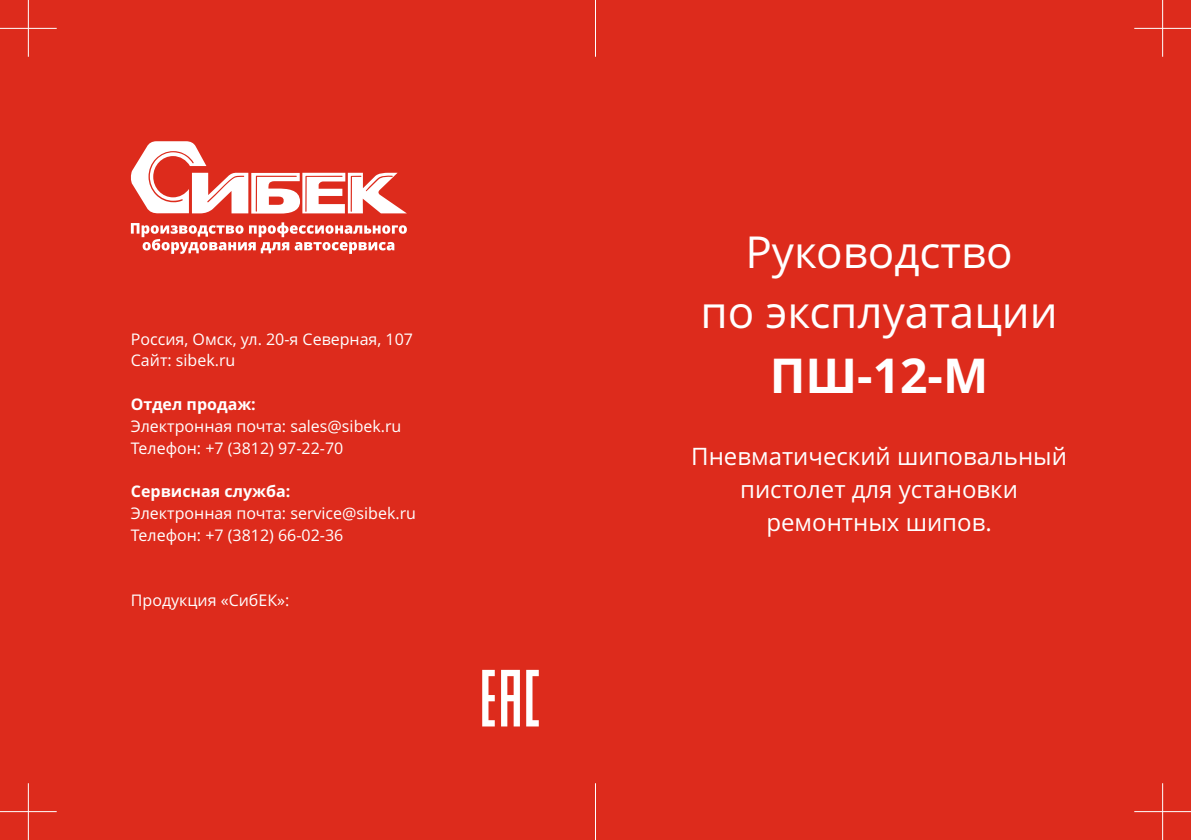
<style>
.page{position:relative;width:1191px;height:840px;background:#fff}
.page>*{position:absolute;margin:0;border:0;box-sizing:border-box;transform-origin:0 0}
.t1{font:700 48px "Open Sans";color:#fff}
.t2{font:44px/60px "Open Sans";color:#fff;text-align:center}
.t3{font:24px/32.6px "Open Sans";color:#fff;text-align:center}
.t4{font:16px/21.8px "Open Sans";color:#fff}
.t5{font:700 16px "Open Sans";color:#fff}
</style>
<div class="page">
<div style="left:595px;top:0;width:596px;height:839px;background:#dd2b1c"></div>
<div style="left:0;top:0;width:624px;height:839px;background:#dd2b1c"></div>
<hr style="left:1162px;top:782px;width:1px;height:57px;background:#fff">
<hr style="left:1134px;top:810px;width:57px;height:1px;background:#fff">
<hr style="left:28px;top:782px;width:1px;height:57px;background:#fff">
<hr style="left:0;top:810px;width:57px;height:1px;background:#fff">
<hr style="left:595px;top:782px;width:1px;height:57px;background:#fff">
<svg style="left:482px;top:669px;width:57px;height:57px"></svg>
<hr style="left:28px;top:0;width:1px;height:57px;background:#fff">
<hr style="left:0;top:28px;width:57px;height:1px;background:#fff">
<hr style="left:595px;top:0;width:1px;height:57px;background:#fff">
<hr style="left:1162px;top:0;width:1px;height:57px;background:#fff">
<hr style="left:1134px;top:28px;width:57px;height:1px;background:#fff">
<svg style="left:131px;top:222px;width:276px;height:32px"></svg>
<svg style="left:130px;top:141px;width:276px;height:72px"></svg>
<p class="t4" style="left:131px;top:329px;width:284px">Россия, Омск, ул. 20-я Северная, 107<br>Сайт: sibek.ru</p>
<p class="t5" style="left:131px;top:397px;width:126px">Отдел продаж:</p>
<p class="t4" style="left:131px;top:416px;width:272px">Электронная почта: sales@sibek.ru<br>Телефон: +7 (3812) 97-22-70</p>
<p class="t5" style="left:131px;top:485px;width:161px">Сервисная служба:</p>
<p class="t4" style="left:131px;top:503px;width:287px">Электронная почта: service@sibek.ru<br>Телефон: +7 (3812) 66-02-36</p>
<p class="t4" style="left:131px;top:591px;width:160px">Продукция «СибЕК»:</p>
<h2 class="t2" style="left:700px;top:227px;width:359px">Руководство<br>по эксплуатации</h2>
<h1 class="t1" style="left:770px;top:356px;width:220px">ПШ-12-М</h1>
<h3 class="t3" style="left:691px;top:442px;width:377px">Пневматический шиповальный пистолет для установки ремонтных шипов.</h3>
</div>
